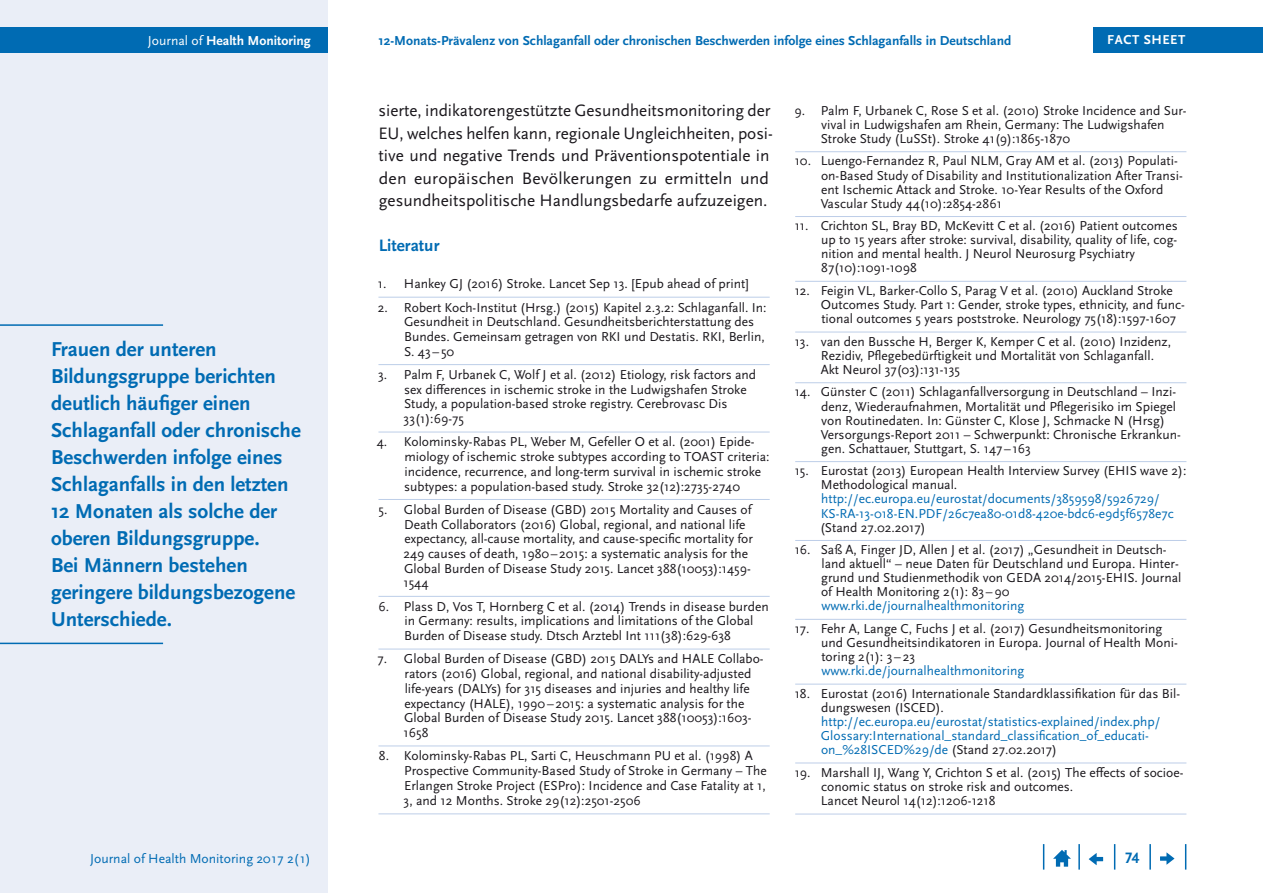
<style>
.page{position:relative;width:1263px;height:893px;background:#fff}
.page>*{position:absolute;margin:0;border:0;box-sizing:border-box;transform-origin:0 0}
.t1{font:700 21px/27px "Scala Sans Pro";color:#006bb3}
.Copy_Einzug{font:17.25px/22.5px "Scala Sans Pro";color:#1a171c}
.t2{font:700 17.25px "Scala Sans Pro";color:#006bb3}
.t3{font:700 15.75px "Scala Sans Pro";color:#006bb3}
.t4{font:700 13.65px "Scala Sans Pro";color:#006bb3}
.t5{font:13.65px "Scala Sans Pro";color:#006bb3}
.t6{font:700 13.65px "Scala Sans Pro";color:#fff}
.Literaturverzeichnis{font:13.5px/14.1px "Scala Sans Pro";color:#1a171c}
.Literaturverzeichnis-2{font:13.5px/14.1px "Scala Sans Pro";color:#006bb3}
.t7{font:700 13.5px "Scala Sans Pro";letter-spacing:.04em;color:#fff}
.s1{font-weight:400}
.s2{color:#1a171c}
.s3{color:#006bb3}
</style>
<div class="page">
<div style="left:0;top:0;width:327px;height:893px;background:#eaeef7"></div>
<div style="left:0;top:28px;width:327px;height:25px;background:#006bb3"></div>
<svg style="left:1185px;top:844px;width:1px;height:26px"></svg>
<hr style="left:1149px;top:844px;width:2px;height:26px;background:#006bb3">
<svg style="left:1114px;top:844px;width:1px;height:26px"></svg>
<hr style="left:1078px;top:844px;width:2px;height:26px;background:#006bb3">
<svg style="left:1043px;top:844px;width:1px;height:26px"></svg>
<svg style="left:1053px;top:850px;width:18px;height:17px"></svg>
<svg style="left:1089px;top:853px;width:14px;height:12px"></svg>
<svg style="left:1160px;top:852px;width:14px;height:13px"></svg>
<div style="left:1093px;top:28px;width:170px;height:25px;background:#006bb3"></div>
<hr style="left:795px;top:151px;width:391px;height:1px;background:#bdcee8">
<hr style="left:795px;top:216px;width:391px;height:1px;background:#bdcee8">
<hr style="left:795px;top:281px;width:391px;height:1px;background:#bdcee8">
<hr style="left:795px;top:332px;width:391px;height:1px;background:#bdcee8">
<hr style="left:795px;top:382px;width:391px;height:1px;background:#bdcee8">
<hr style="left:795px;top:461px;width:391px;height:1px;background:#bdcee8">
<hr style="left:795px;top:540px;width:391px;height:1px;background:#bdcee8">
<hr style="left:795px;top:619px;width:391px;height:1px;background:#bdcee8">
<hr style="left:795px;top:684px;width:391px;height:1px;background:#bdcee8">
<hr style="left:795px;top:763px;width:391px;height:1px;background:#bdcee8">
<hr style="left:795px;top:814px;width:391px;height:1px;background:#bdcee8">
<hr style="left:378px;top:297px;width:392px;height:1px;background:#bdcee8">
<hr style="left:378px;top:364px;width:392px;height:1px;background:#bdcee8">
<hr style="left:378px;top:432px;width:392px;height:1px;background:#bdcee8">
<hr style="left:378px;top:499px;width:392px;height:1px;background:#bdcee8">
<hr style="left:378px;top:596px;width:392px;height:1px;background:#bdcee8">
<hr style="left:378px;top:649px;width:392px;height:1px;background:#bdcee8">
<hr style="left:378px;top:746px;width:392px;height:1px;background:#bdcee8">
<hr style="left:378px;top:813px;width:392px;height:1px;background:#bdcee8">
<hr style="left:0;top:324px;width:163px;height:2px;background:#006bb3">
<hr style="left:0;top:643px;width:163px;height:1px;background:#006bb3">
<p class="t6" style="left:148px;top:33px;width:164px"><span class="s1">Journal of</span> Health Monitoring</p>
<p class="t4" style="left:378px;top:33px;width:634px">12-Monats-Prävalenz von Schlaganfall oder chronischen Beschwerden infolge eines Schlaganfalls in Deutschland</p>
<p class="t7" style="left:1107px;top:32px;width:80px">FACT SHEET</p>
<p class="t1" style="left:51px;top:335px;width:251px">Frauen der unteren<br>Bildungsgruppe berichten deutlich häufiger einen<br>Schlaganfall oder chronische<br>Beschwerden infolge eines<br>Schlaganfalls in den letzten<br>12 Monaten als solche der oberen Bildungsgruppe.<br>Bei Männern bestehen geringere bildungsbezogene<br>Unterschiede.</p>
<p class="Copy_Einzug" style="left:378px;top:99px;width:396px">sierte, indikatorengestützte Gesundheitsmonitoring der EU, welches helfen kann, regionale Ungleichheiten, posi&shy;tive und negative Trends und Präventionspotentiale in den europäischen Bevölkerungen zu ermitteln und gesundheitspolitische Handlungsbedarfe aufzuzeigen.</p>
<h1 class="t2" style="left:379px;top:235px;width:62px">Literatur</h1>
<p class="Literaturverzeichnis" style="left:378px;top:277px;width:372px">1. Hankey GJ (2016) Stroke. Lancet Sep 13. [Epub ahead of print]</p>
<p class="Literaturverzeichnis" style="left:404px;top:300px;width:364px;line-height:14.7px;text-indent:-26px">2. Robert Koch-Institut (Hrsg.) (2015) Kapitel 2.3.2: Schlaganfall. In:<br>Gesundheit in Deutschland. Gesundheitsberichterstattung des Bundes. Gemeinsam getragen von RKI und Destatis. RKI, Berlin, S. 43–50</p>
<p class="Literaturverzeichnis" style="left:404px;top:367px;width:354px;line-height:14.7px;text-indent:-26px">3. Palm F, Urbanek C, Wolf J et al. (2012) Etiology, risk factors and sex differences in ischemic stroke in the Ludwigshafen Stroke Study, a population-based stroke registry. Cerebrovasc Dis 33(1):69-75</p>
<p class="Literaturverzeichnis" style="left:404px;top:435px;width:367px;line-height:14.7px;text-indent:-28px">4. Kolominsky-Rabas PL, Weber M, Gefeller O et al. (2001) Epide&shy;miology of ischemic stroke subtypes according to TOAST criteria: incidence, recurrence, and long-term survival in ischemic stroke subtypes: a population-based study. Stroke 32(12):2735-2740</p>
<p class="Literaturverzeichnis" style="left:403px;top:502px;width:351px;line-height:14.7px;text-indent:-25px">5. Global Burden of Disease (GBD) 2015 Mortality and Causes of Death Collaborators (2016) Global, regional, and national life expectancy, all-cause mortality, and cause-specific mortality for 249 causes of death, 1980– 2015: a systematic analysis for the Global Burden of Disease Study 2015. Lancet 388(10053):1459- 1544</p>
<p class="Literaturverzeichnis" style="left:404px;top:599px;width:366px;line-height:14.7px;text-indent:-26px">6. Plass D, Vos T, Hornberg C et al. (2014) Trends in disease burden in Germany: results, implications and limitations of the Global<br>Burden of Disease study. Dtsch Arztebl Int 111(38):629-638</p>
<p class="Literaturverzeichnis" style="left:403px;top:652px;width:362px;line-height:14.7px;text-indent:-26px">7. Global Burden of Disease (GBD) 2015 DALYs and HALE Collabo&shy;rators (2016) Global, regional, and national disability-adjusted life-years (DALYs) for 315 diseases and injuries and healthy life expectancy (HALE), 1990–2015: a systematic analysis for the Global Burden of Disease Study 2015. Lancet 388(10053):1603- 1658</p>
<p class="Literaturverzeichnis" style="left:404px;top:748px;width:365px;line-height:14.9px;text-indent:-25px">8. Kolominsky-Rabas PL, Sarti C, Heuschmann PU et al. (1998) A Prospective Community-Based Study of Stroke in Germany – The Erlangen Stroke Project (ESPro): Incidence and Case Fatality at 1, 3, and 12 Months. Stroke 29(12):2501-2506</p>
<p class="Literaturverzeichnis" style="left:821px;top:103px;width:367px;text-indent:-26px">9. Palm F, Urbanek C, Rose S et al. (2010) Stroke Incidence and Sur&shy;vival in Ludwigshafen am Rhein, Germany: The Ludwigshafen<br>Stroke Study (LuSSt). Stroke 41(9):1865-1870</p>
<p class="Literaturverzeichnis" style="left:821px;top:154px;width:364px;text-indent:-26px">10. Luengo-Fernandez R, Paul NLM, Gray AM et al. (2013) Populati&shy;on-Based Study of Disability and Institutionalization After Transi&shy;ent Ischemic Attack and Stroke. 10-Year Results of the Oxford Vascular Study 44(10):2854-2861</p>
<p class="Literaturverzeichnis" style="left:821px;top:219px;width:358px;text-indent:-26px">11. Crichton SL, Bray BD, McKevitt C et al. (2016) Patient outcomes up to 15 years after stroke: survival, disability, quality of life, cog&shy;nition and mental health. J Neurol Neurosurg Psychiatry 87(10):1091-1098</p>
<p class="Literaturverzeichnis" style="left:821px;top:284px;width:366px;text-indent:-26px">12. Feigin VL, Barker-Collo S, Parag V et al. (2010) Auckland Stroke<br>Outcomes Study. Part 1: Gender, stroke types, ethnicity, and func&shy;tional outcomes 5 years poststroke. Neurology 75(18):1597-1607</p>
<p class="Literaturverzeichnis" style="left:821px;top:334px;width:352px;text-indent:-26px">13. van den Bussche H, Berger K, Kemper C et al. (2010) Inzidenz,<br>Rezidiv, Pflegebedürftigkeit und Mortalität von Schlaganfall.<br>Akt Neurol 37(03):131-135</p>
<p class="Literaturverzeichnis" style="left:821px;top:385px;width:362px;text-indent:-26px">14. Günster C (2011) Schlaganfallversorgung in Deutschland – Inzi&shy;denz, Wiederaufnahmen, Mortalität und Pflegerisiko im Spiegel von Routinedaten. In: Günster C, Klose J, Schmacke N (Hrsg)<br>Versorgungs-Report 2011 – Schwerpunkt: Chronische Erkrankun&shy;gen. Schattauer, Stuttgart, S. 147 –163</p>
<p class="Literaturverzeichnis-2" style="left:820px;top:464px;width:368px;text-indent:-25px"><span class="s2">15. Eurostat (2013) European Health Interview Survey (EHIS wave 2):<br>Methodological manual. </span>http://ec.europa.eu/eurostat/documents/3859598/5926729/ KS-RA-13-018-EN.PDF/26c7ea80-01d8-420e-bdc6-e9d5f6578e7c <span class="s2">(Stand 27.02.2017)</span></p>
<p class="Literaturverzeichnis" style="left:821px;top:543px;width:362px;text-indent:-26px">16. Saß A, Finger JD, Allen J et al. (2017) „Gesundheit in Deutsch&shy;land aktuell“ – neue Daten für Deutschland und Europa. Hinter&shy;grund und Studienmethodik von GEDA 2014/2015-EHIS. Journal of Health Monitoring 2(1): 83 –90 <span class="s3">www.rki.de/journalhealthmonitoring</span></p>
<p class="Literaturverzeichnis" style="left:821px;top:622px;width:358px;text-indent:-27px">17. Fehr A, Lange C, Fuchs J et al. (2017) Gesundheitsmonitoring und Gesundheitsindikatoren in Europa. Journal of Health Moni&shy;toring 2(1): 3 –23<br><span class="s3">www.rki.de/journalhealthmonitoring</span></p>
<p class="Literaturverzeichnis-2" style="left:821px;top:686px;width:361px;text-indent:-26px"><span class="s2">18. Eurostat (2016) Internationale Standardklassifikation für das Bil&shy;dungswesen (ISCED). </span>http://ec.europa.eu/eurostat/statistics-explained/index.php/ Glossary:International_standard_classification_of_educati&shy;on_%28ISCED%29/de <span class="s2">(Stand 27.02.2017)</span></p>
<p class="Literaturverzeichnis" style="left:821px;top:765px;width:364px;text-indent:-26px">19. Marshall IJ, Wang Y, Crichton S et al. (2015) The effects of socioe&shy;conomic status on stroke risk and outcomes.<br>Lancet Neurol 14(12):1206-1218</p>
<p class="t5" style="left:90px;top:850px;width:222px">Journal of Health Monitoring 2017 2(1)</p>
<p class="t3" style="left:1125px;top:849px;width:16px">74</p>
</div>
